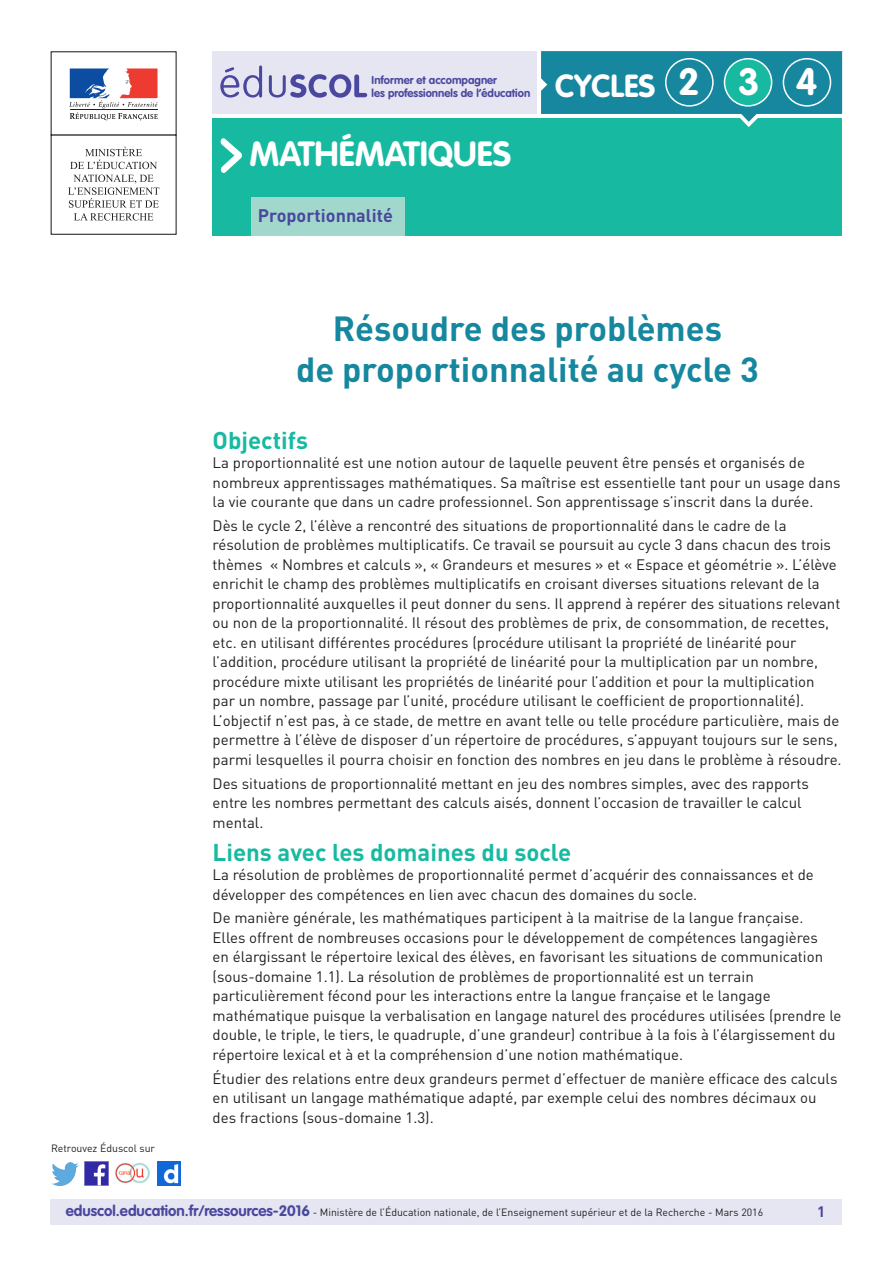
<style>
.page{position:relative;width:893px;height:1263px;background:#fff}
.page>*{position:absolute;margin:0;border:0;box-sizing:border-box;transform-origin:0 0}
.t1{font:700 37.5px "VAG Rounded Std";color:#fff}
.t2{font:700 34.5px/41.4px "DIN Pro";color:#16879f;text-align:center}
._01_Nom_de_la_discip{font:700 34.5px "VAG Rounded Std";color:#fff}
.t3{font:700 31.5px "VAG Rounded Std";color:#fff}
._03_Titre_de_niveau{font:700 24px "DIN Pro";color:#17baa1}
.t4{font:700 18px "DIN Pro";color:#4a489e}
._06_Texte_courant{font:15px/19.5px "DIN Pro";color:#231f20}
.t5{font:700 15px "DIN Pro";color:#4a489e}
.t6{font:700 11.25px/13.5px "VAG Rounded Std";color:#4a489e}
.t7{font:10.5px "DIN Pro";color:#231f20}
.s1{font-family:"VAG Rounded Std";font-weight:700;font-size:15px;color:#4a489e}
</style>
<div class="page">
<div style="left:213px;top:118px;width:629px;height:118px;background:#17baa1"></div>
<div style="left:251px;top:197px;width:154px;height:39px;background:#a2d8cc"></div>
<svg style="left:220px;top:138px;width:22px;height:35px"></svg>
<div style="left:213px;top:51px;width:324px;height:63px;background:#e6e5f2"></div>
<svg style="left:220px;top:65px;width:147px;height:33px"></svg>
<div style="left:51px;top:51px;width:126px;height:85px;border:1px solid #231f20"></div>
<svg style="left:69px;top:68px;width:89px;height:52px"></svg>
<hr style="left:70px;top:109px;width:87px;height:1px;background:#231f20">
<svg style="left:70px;top:147px;width:87px;height:22px"></svg>
<svg style="left:68px;top:175px;width:91px;height:46px"></svg>
<svg style="left:541px;top:51px;width:301px;height:76px"></svg>
<div style="left:665px;top:58px;width:49px;height:49px;border:2px solid #fff;border-radius:50%"></div>
<div style="left:724px;top:59px;width:48px;height:47px;background:#17baa1;border-radius:50%"></div>
<div style="left:724px;top:58px;width:48px;height:49px;border:2px solid #fff;border-radius:50%"></div>
<div style="left:783px;top:58px;width:48px;height:49px;border:2px solid #fff;border-radius:50%"></div>
<div style="left:50px;top:1199px;width:791px;height:26px;background:#e6e5f2"></div>
<img style="left:85px;top:1162px;width:23px;height:23px">
<img style="left:51px;top:1163px;width:28px;height:22px">
<img style="left:158px;top:1162px;width:22px;height:23px">
<img style="left:115px;top:1163px;width:35px;height:21px">
<p class="t6" style="left:372px;top:74px;width:160px">Informer et accompagner<br>les professionnels de l’éducation</p>
<p class="t3" style="left:555px;top:67px;width:102px">CYCLES</p>
<p class="t1" style="left:678px;top:60px;width:23px">2</p>
<p class="t1" style="left:738px;top:60px;width:23px">3</p>
<p class="t1" style="left:796px;top:60px;width:23px">4</p>
<p class="_01_Nom_de_la_discip" style="left:249px;top:133px;width:263px">MATHÉMATIQUES</p>
<p class="t4" style="left:258px;top:204px;width:136px">Proportionnalité</p>
<p class="t2" style="left:296px;top:306px;width:464px">Résoudre des problèmes<br>de proportionnalité au cycle 3</p>
<p class="t7" style="left:51px;top:1141px;width:106px">Retrouvez Éduscol sur</p>
<p class="_03_Titre_de_niveau" style="left:213px;top:424px;width:97px">Objectifs</p>
<p class="_06_Texte_courant" style="left:213px;top:452px;width:629px">La proportionnalité est une notion autour de laquelle peuvent être pensés et organisés de nombreux apprentissages mathématiques. Sa maîtrise est essentielle tant pour un usage dans la vie courante que dans un cadre professionnel. Son apprentissage s’inscrit dans la durée.</p>
<p class="_06_Texte_courant" style="left:213px;top:515px;width:631px">Dès le cycle 2, l’élève a rencontré des situations de proportionnalité dans le cadre de la résolution de problèmes multiplicatifs. Ce travail se poursuit au cycle 3 dans chacun des trois thèmes « Nombres et calculs », « Grandeurs et mesures » et « Espace et géométrie ». L’élève enrichit le champ des problèmes multiplicatifs en croisant diverses situations relevant de la proportionnalité auxquelles il peut donner du sens. Il apprend à repérer des situations relevant ou non de la proportionnalité. Il résout des problèmes de prix, de consommation, de recettes, etc. en utilisant différentes procédures (procédure utilisant la propriété de linéarité pour l’addition, procédure utilisant la propriété de linéarité pour la multiplication par un nombre, procédure mixte utilisant les propriétés de linéarité pour l’addition et pour la multiplication<br>par un nombre, passage par l’unité, procédure utilisant le coefficient de proportionnalité).<br>L’objectif n’est pas, à ce stade, de mettre en avant telle ou telle procédure particulière, mais de permettre à l’élève de disposer d’un répertoire de procédures, s’appuyant toujours sur le sens, parmi lesquelles il pourra choisir en fonction des nombres en jeu dans le problème à résoudre.</p>
<p class="_06_Texte_courant" style="left:213px;top:773px;width:598px">Des situations de proportionnalité mettant en jeu des nombres simples, avec des rapports entre les nombres permettant des calculs aisés, donnent l’occasion de travailler le calcul mental.</p>
<p class="_03_Titre_de_niveau" style="left:213px;top:836px;width:360px">Liens avec les domaines du socle</p>
<p class="_06_Texte_courant" style="left:213px;top:864px;width:603px">La résolution de problèmes de proportionnalité permet d’acquérir des connaissances et de développer des compétences en lien avec chacun des domaines du socle.</p>
<p class="_06_Texte_courant" style="left:213px;top:908px;width:630px">De manière générale, les mathématiques participent à la maitrise de la langue française.<br>Elles offrent de nombreuses occasions pour le développement de compétences langagières<br>en élargissant le répertoire lexical des élèves, en favorisant les situations de communication (sous-domaine 1.1). La résolution de problèmes de proportionnalité est un terrain particulièrement fécond pour les interactions entre la langue française et le langage mathématique puisque la verbalisation en langage naturel des procédures utilisées (prendre le double, le triple, le tiers, le quadruple, d’une grandeur) contribue à la fois à l’élargissement du répertoire lexical et à et la compréhension d’une notion mathématique.</p>
<p class="_06_Texte_courant" style="left:213px;top:1068px;width:626px">Étudier des relations entre deux grandeurs permet d’effectuer de manière efficace des calculs en utilisant un langage mathématique adapté, par exemple celui des nombres décimaux ou des fractions (sous-domaine 1.3).</p>
<p class="t7" style="left:66px;top:1205px;width:699px"><span class="s1">eduscol.education.fr/ressources-2016</span> - Ministère de l’Éducation nationale, de l’Enseignement supérieur et de la Recherche - Mars 2016</p>
<p class="t5" style="left:817px;top:1201px;width:10px">1</p>
</div>
